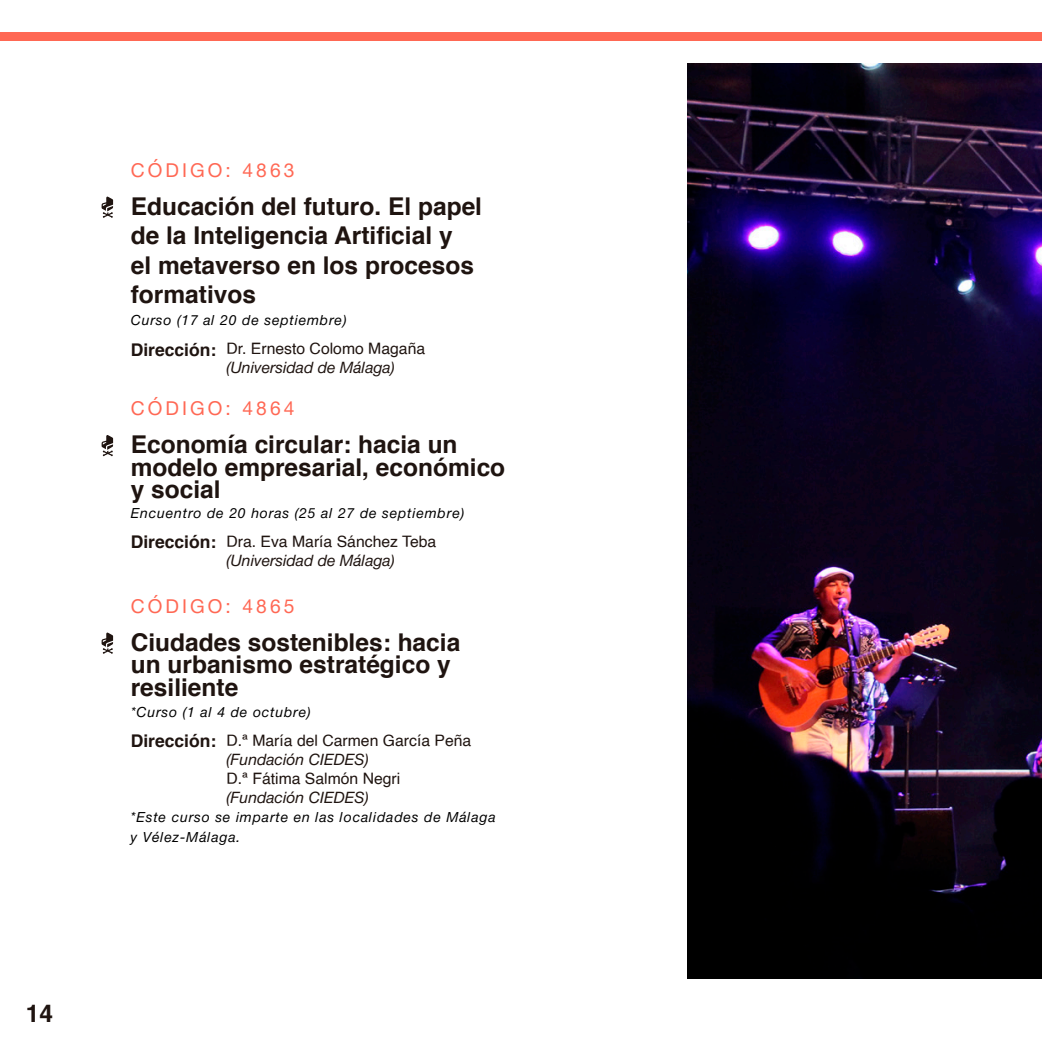
<style>
.page{position:relative;width:1042px;height:1042px;background:#fff}
.page>*{position:absolute;margin:0;border:0;box-sizing:border-box;transform-origin:0 0}
.t1{font:700 24.5px/22.4px "Helvetica";color:#1f1410}
.t2{font:19.25px "Helvetica Neue";letter-spacing:.16em;color:#ff6854}
.t3{font:700 17.5px "Helvetica";color:#1f1410}
.t4{font:15.75px "Helvetica";color:#1f1410}
.t5{font:italic 15.75px "Helvetica Neue";color:#1f1410}
.t6{font:italic 14px/20.8px "Helvetica Neue";letter-spacing:.06em;color:#000}
</style>
<div class="page">
<div style="left:0;top:32px;width:1042px;height:9px;background:#ff6854"></div>
<svg style="left:102px;top:197px;width:11px;height:21px"></svg>
<svg style="left:102px;top:435px;width:11px;height:21px"></svg>
<svg style="left:102px;top:632px;width:11px;height:22px"></svg>
<img style="left:687px;top:63px;width:355px;height:916px">
<p class="t1" style="left:26px;top:1002px;width:29px">14</p>
<p class="t2" style="left:131px;top:156px;width:165px">CÓDIGO: 4863</p>
<p class="t1" style="left:131px;top:192px;width:353px;line-height:29.4px">Educación del futuro. El papel de la Inteligencia Artificial y<br>el metaverso en los procesos formativos</p>
<p class="t6" style="left:131px;top:311px;width:217px">Curso (17 al 20 de septiembre)</p>
<p class="t3" style="left:131px;top:335px;width:87px">Dirección:</p>
<p class="t4" style="left:226px;top:337px;width:200px">Dr. Ernesto Colomo Magaña</p>
<p class="t5" style="left:226px;top:356px;width:170px">(Universidad de Málaga)</p>
<p class="t2" style="left:131px;top:394px;width:165px">CÓDIGO: 4864</p>
<p class="t1" style="left:131px;top:434px;width:376px">Economía circular: hacia un modelo empresarial, económico y social</p>
<p class="t6" style="left:131px;top:503px;width:335px">Encuentro de 20 horas (25 al 27 de septiembre)</p>
<p class="t3" style="left:131px;top:528px;width:87px">Dirección:</p>
<p class="t4" style="left:226px;top:529px;width:211px">Dra. Eva María Sánchez Teba</p>
<p class="t5" style="left:226px;top:549px;width:170px">(Universidad de Málaga)</p>
<p class="t2" style="left:131px;top:592px;width:165px">CÓDIGO: 4865</p>
<p class="t1" style="left:131px;top:631px;width:331px">Ciudades sostenibles: hacia un urbanismo estratégico y resiliente</p>
<p class="t6" style="left:131px;top:702px;width:182px">*Curso (1 al 4 de octubre)</p>
<p class="t3" style="left:131px;top:727px;width:87px">Dirección:</p>
<p class="t4" style="left:226px;top:728px;width:246px">D.ª María del Carmen García Peña</p>
<p class="t5" style="left:226px;top:748px;width:144px">(Fundación CIEDES)</p>
<p class="t4" style="left:226px;top:766px;width:175px">D.ª Fátima Salmón Negri</p>
<p class="t5" style="left:226px;top:786px;width:144px">(Fundación CIEDES)</p>
<p class="t6" style="left:131px;top:807px;width:367px">*Este curso se imparte en las localidades de Málaga y Vélez-Málaga.</p>
</div>
